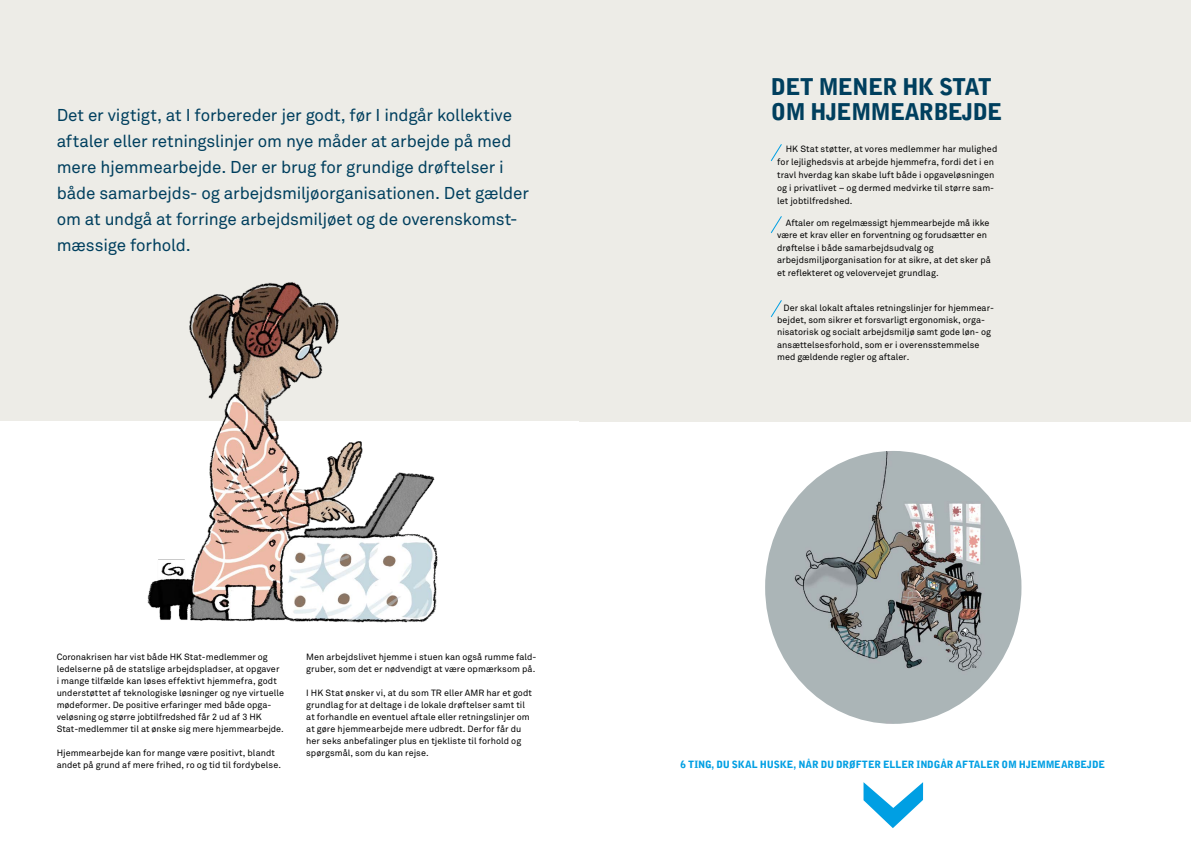
<style>
.page{position:relative;width:1191px;height:842px;background:#fff}
.page>*{position:absolute;margin:0;border:0;box-sizing:border-box;transform-origin:0 0}
.t1{font:900 23px/25px "Bell Gothic";letter-spacing:-.04em;color:#003f5e}
.t2{font:17px/26px "Akkurat Pro";letter-spacing:-.01em;color:#003f5e}
.t3{font:900 10px "Bell Gothic";letter-spacing:-.015em;color:#009fe3}
.t4{font:9px/12px "Akkurat Pro";letter-spacing:.005em;color:#000}
</style>
<div class="page">
<div style="left:0;top:0;width:604px;height:421px;background:#edece7"></div>
<img style="left:147px;top:282px;width:291px;height:341px">
<div style="left:580px;top:0;width:611px;height:421px;background:#edece7"></div>
<svg style="left:770px;top:144px;width:12px;height:17px"></svg>
<svg style="left:770px;top:216px;width:12px;height:17px"></svg>
<svg style="left:770px;top:300px;width:12px;height:17px"></svg>
<img style="left:765px;top:451px;width:256px;height:273px">
<svg style="left:863px;top:782px;width:60px;height:46px"></svg>
<p class="t2" style="left:57px;top:103px;width:474px">Det er vigtigt, at I forbereder jer godt, før I indgår kollektive aftaler eller retningslinjer om nye måder at arbejde på med mere hjemmearbejde. Der er brug for grundige drøftelser i både samarbejds- og arbejdsmiljøorganisationen. Det gælder om at undgå at forringe arbejdsmiljøet og de overenskomst&shy;mæssige forhold.</p>
<p class="t4" style="left:57px;top:651px;width:229px">Coronakrisen har vist både HK Stat-medlemmer og ledelserne på de statslige arbejdspladser, at opgaver i mange tilfælde kan løses effektivt hjemmefra, godt understøttet af teknologiske løsninger og nye virtuelle mødeformer. De positive erfaringer med både opga&shy;veløsning og større jobtilfredshed får 2 ud af 3 HK Stat-medlemmer til at ønske sig mere hjemmearbejde.</p>
<p class="t4" style="left:57px;top:747px;width:226px">Hjemmearbejde kan for mange være positivt, blandt andet på grund af mere frihed, ro og tid til fordybelse.</p>
<p class="t4" style="left:306px;top:651px;width:232px">Men arbejdslivet hjemme i stuen kan også rumme fald&shy;gruber, som det er nødvendigt at være opmærksom på.</p>
<p class="t4" style="left:306px;top:687px;width:227px">I HK Stat ønsker vi, at du som TR eller AMR har et godt grundlag for at deltage i de lokale drøftelser samt til at forhandle en eventuel aftale eller retningslinjer om at gøre hjemmearbejde mere udbredt. Derfor får du her seks anbefalinger plus en tjekliste til forhold og spørgsmål, som du kan rejse.</p>
<h1 class="t1" style="left:771px;top:75px;width:233px">DET MENER HK STAT<br>OM HJEMMEARBEJDE</h1>
<p class="t4" style="left:777px;top:143px;width:222px;line-height:12.9px;text-indent:9px">HK Stat støtter, at vores medlemmer har mulighed for lejlighedsvis at arbejde hjemmefra, fordi det i en travl hverdag kan skabe luft både i opgaveløsningen og i privatlivet – og dermed medvirke til større sam&shy;let jobtilfredshed.</p>
<p class="t4" style="left:777px;top:217px;width:215px;line-height:12.4px;text-indent:9px">Aftaler om regelmæssigt hjemmearbejde må ikke være et krav eller en forventning og forudsætter en drøftelse i både samarbejdsudvalg og arbejdsmiljøorganisation for at sikre, at det sker på et reflekteret og velovervejet grundlag.</p>
<p class="t4" style="left:777px;top:302px;width:218px;line-height:12.4px;text-indent:6px">Der skal lokalt aftales retningslinjer for hjemmear&shy;bejdet, som sikrer et forsvarligt ergonomisk, orga&shy;nisatorisk og socialt arbejdsmiljø samt gode løn- og ansættelsesforhold, som er i overensstemmelse med gældende regler og aftaler.</p>
<p class="t3" style="left:680px;top:758px;width:426px">6 TING, DU SKAL HUSKE, NÅR DU DRØFTER ELLER INDGÅR AFTALER OM HJEMMEARBEJDE</p>
</div>
